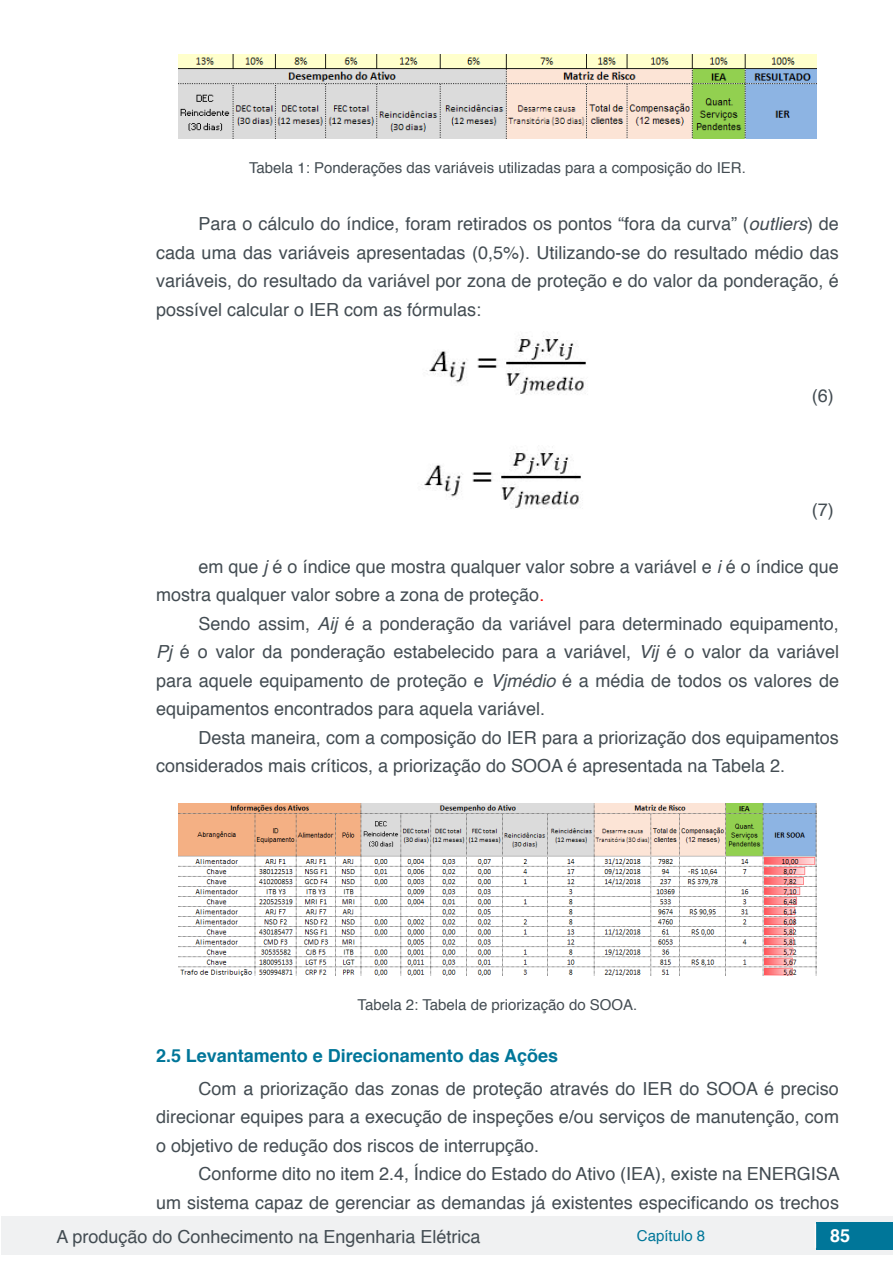
<style>
.page{position:relative;width:893px;height:1263px;background:#fff}
.page>*{position:absolute;margin:0;border:0;box-sizing:border-box;transform-origin:0 0}
.t1{font:18px/28.5px "Helvetica";color:#434c52;text-align:justify}
.t2{font:700 18px "Helvetica";color:#007699}
.t3{font:700 18px "Helvetica";color:#fff}
.t4{font:15px "Helvetica";color:#434c52}
.t5{font:15px "Helvetica";color:#007699}
.s1{font-style:italic}
.s2{color:#f00}
</style>
<div class="page">
<div style="left:1px;top:1216px;width:891px;height:38px;background:#f0f1f2"></div>
<div style="left:816px;top:1222px;width:77px;height:27px;background:#007699"></div>
<svg style="left:815px;top:1224px;width:1px;height:24px"></svg>
<img style="left:179px;top:54px;width:637px;height:84px">
<img style="left:426px;top:336px;width:160px;height:59px">
<img style="left:421px;top:450px;width:160px;height:59px">
<img style="left:179px;top:804px;width:637px;height:171px">
<p class="t4" style="left:249px;top:157px;width:498px">Tabela 1: Ponderações das variáveis utilizadas para a composição do IER.</p>
<p class="t1" style="left:156px;top:210px;width:684px;text-indent:43px">Para o cálculo do índice, foram retirados os pontos “fora da curva” (<span class="s1">outliers</span>) de cada uma das variáveis apresentadas (0,5%). Utilizando-se do resultado médio das variáveis, do resultado da variável por zona de proteção e do valor da ponderação, é possível calcular o IER com as fórmulas:</p>
<p class="t1" style="left:812px;top:381px;width:23px">(6)</p>
<p class="t1" style="left:812px;top:495px;width:23px">(7)</p>
<p class="t1" style="left:156px;top:552px;width:684px;text-indent:43px">em que <span class="s1">j</span> é o índice que mostra qualquer valor sobre a variável e <span class="s1">i</span> é o índice que mostra qualquer valor sobre a zona de proteção<span class="s2">.</span></p>
<p class="t1" style="left:156px;top:609px;width:684px;text-indent:43px">Sendo assim, <span class="s1">Aij</span> é a ponderação da variável para determinado equipamento, <span class="s1">Pj</span> é o valor da ponderação estabelecido para a variável, <span class="s1">Vij</span> é o valor da variável para aquele equipamento de proteção e <span class="s1">Vjmédio</span> é a média de todos os valores de equipamentos encontrados para aquela variável.</p>
<p class="t1" style="left:156px;top:723px;width:684px;text-indent:43px">Desta maneira, com a composição do IER para a priorização dos equipamentos considerados mais críticos, a priorização do SOOA é apresentada na Tabela 2.</p>
<p class="t4" style="left:358px;top:993px;width:281px">Tabela 2: Tabela de priorização do SOOA.</p>
<p class="t2" style="left:156px;top:1041px;width:404px">2.5 Levantamento e Direcionamento das Ações</p>
<p class="t1" style="left:156px;top:1075px;width:684px;text-indent:43px">Com a priorização das zonas de proteção através do IER do SOOA é preciso direcionar equipes para a execução de inspeções e/ou serviços de manutenção, com o objetivo de redução dos riscos de interrupção.</p>
<p class="t1" style="left:156px;top:1160px;width:685px;text-align:right">Conforme dito no item 2.4, Índice do Estado do Ativo (IEA), existe na ENERGISA<br>um sistema capaz de gerenciar as demandas já existentes especificando os trechos</p>
<p class="t1" style="left:56px;top:1223px;width:426px">A produção do Conhecimento na Engenharia Elétrica</p>
<p class="t5" style="left:637px;top:1224px;width:70px">Capítulo 8</p>
<p class="t3" style="left:830px;top:1221px;width:22px">85</p>
</div>
